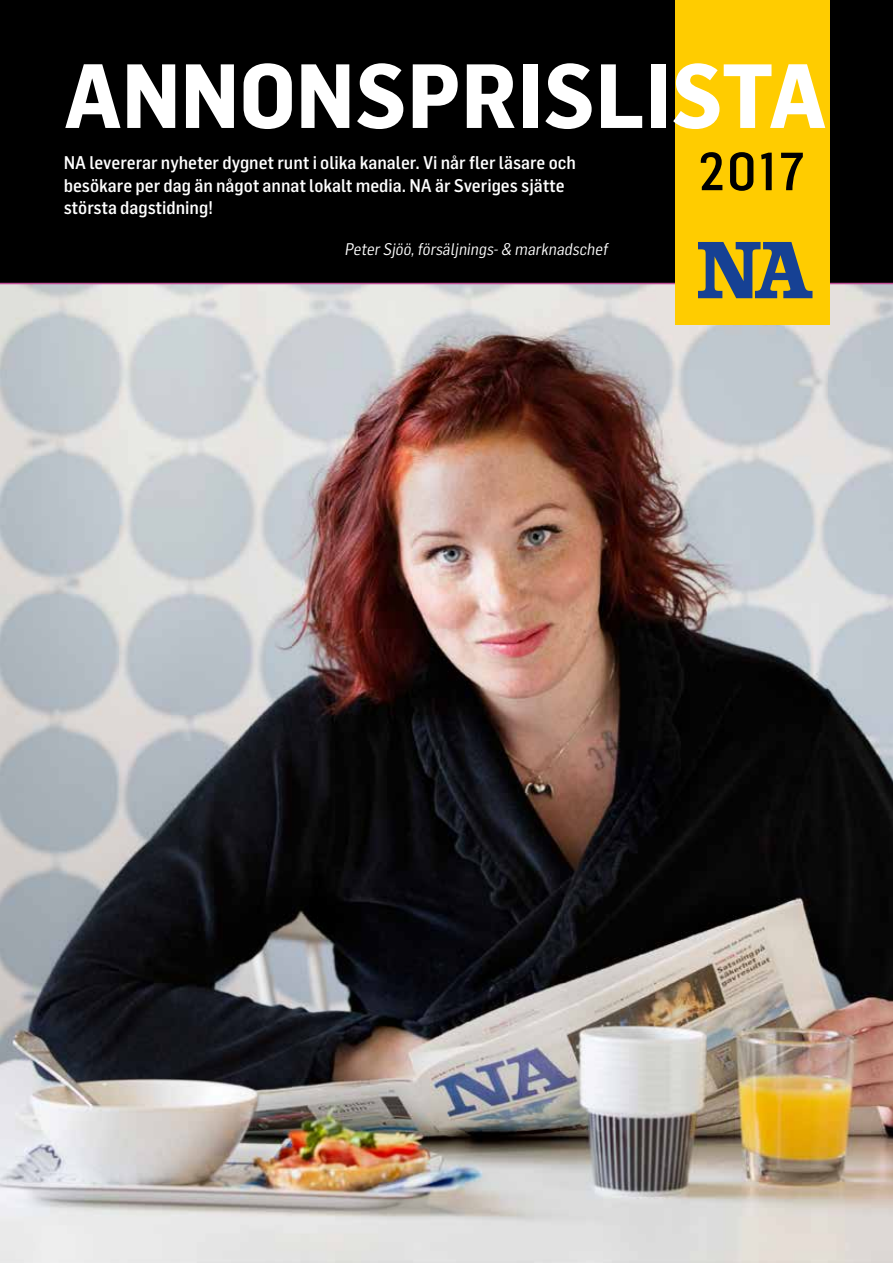
<style>
.page{position:relative;width:893px;height:1263px;background:#fff}
.page>*{position:absolute;margin:0;border:0;box-sizing:border-box;transform-origin:0 0}
.t1{font:700 89.1px "Flama Semicondensed";color:#fff}
.t2{font:500 52.5px "Flama Semicondensed";color:#000}
.t3{font:500 18px/22.5px "Flama Semicondensed";color:#fff}
.t4{font:16.5px "Flama Semicondensed";color:#fff}
</style>
<div class="page">
<img style="left:0;top:284px;width:893px;height:979px">
<div style="left:0;top:0;width:893px;height:284px;background:#000"></div>
<div style="left:675px;top:0;width:154px;height:324px;background:#fc0"></div>
<svg style="left:698px;top:242px;width:114px;height:56px"></svg>
<h1 class="t1" style="left:64px;top:38px;width:764px">ANNONSPRISLISTA</h1>
<h2 class="t2" style="left:699px;top:137px;width:108px">2017</h2>
<p class="t3" style="left:64px;top:151px;width:514px">NA levererar nyheter dygnet runt i olika kanaler. Vi når fler läsare och besökare per dag än något annat lokalt media. NA är Sveriges sjätte största dagstidning!</p>
<p class="t4" style="left:345px;top:238px;width:267px">Peter Sjöö,försäljnings-&amp; marknadschef</p>
</div>
